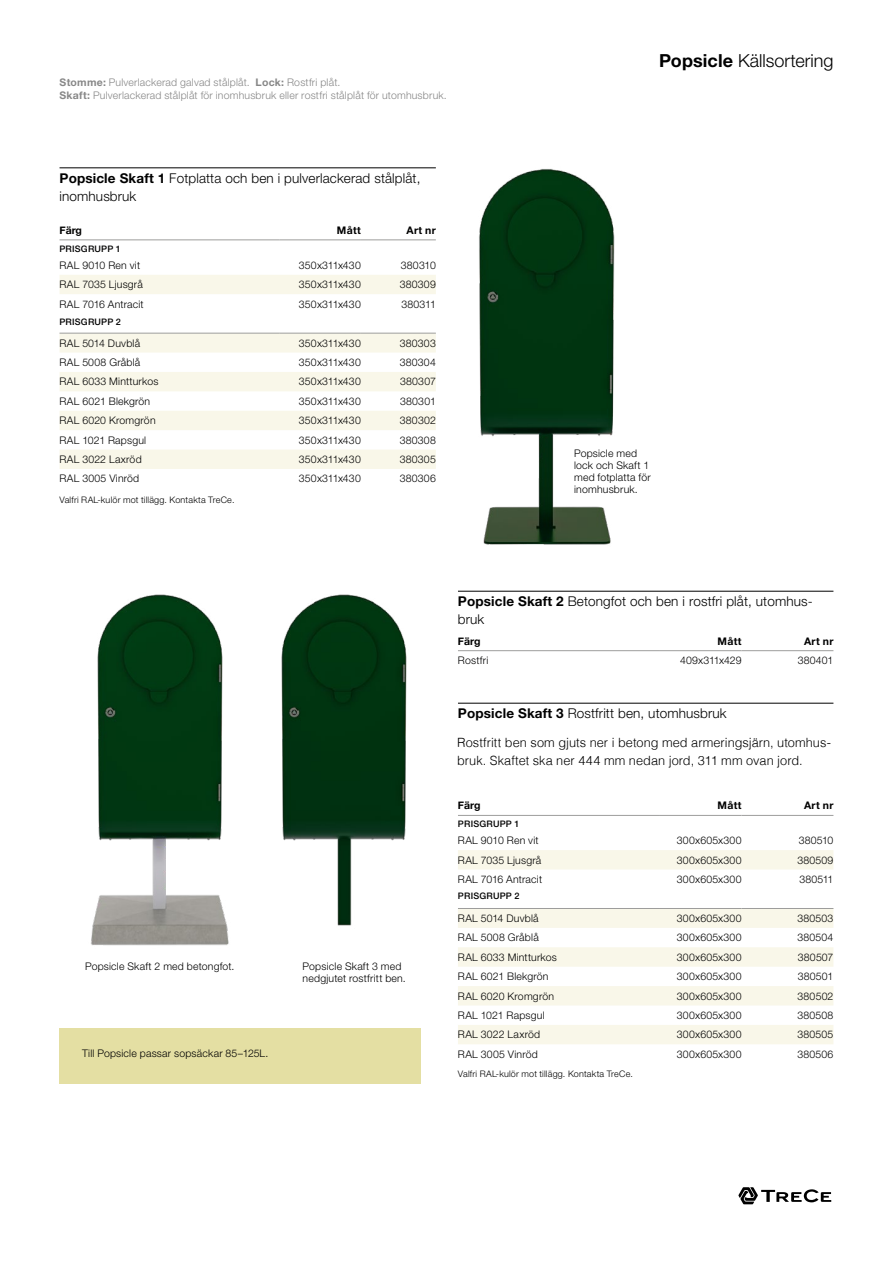
<style>
.page{position:relative;width:893px;height:1263px;background:#fff}
.page>*{position:absolute;margin:0;border:0;box-sizing:border-box;transform-origin:0 0}
.t1{font:300 18px "Helvetica Neue LT Std";color:#000}
.t2{font:300 13.5px/18px "Helvetica Neue LT Std";letter-spacing:.01em;color:#000}
.t3{font:300 12.75px/18px "Helvetica";letter-spacing:.005em;color:#000}
.t4{font:300 10.5px/12px "Helvetica Neue LT Std";letter-spacing:.02em;color:#000}
.t5{font:300 10.5px/13.5px "Helvetica Neue LT Std";letter-spacing:.02em;color:#878787}
.t6{font:700 10.5px "Helvetica Neue LT Std";letter-spacing:.03em;color:#000}
.t7{font:700 10.5px "Helvetica Neue";color:#000}
.t8{font:300 10.5px "Helvetica Neue LT Std";color:#000}
.t9{font:300 9px "Helvetica Neue LT Std";letter-spacing:.025em;color:#000}
.t10{font:500 9px "Helvetica Neue LT Std";letter-spacing:.025em;color:#000}
.s1{font-weight:700}
</style>
<div class="page">
<svg style="left:738px;top:1187px;width:93px;height:17px"></svg>
<hr style="left:60px;top:168px;width:376px;height:1px;background:#000">
<svg style="left:60px;top:275px;width:361px;height:194px"></svg>
<hr style="left:279px;top:240px;width:82px;height:1px;background:#9d9d9c">
<hr style="left:361px;top:240px;width:75px;height:1px;background:#9d9d9c">
<hr style="left:60px;top:240px;width:219px;height:1px;background:#9d9d9c">
<hr style="left:60px;top:333px;width:219px;height:1px;background:#9d9d9c">
<hr style="left:279px;top:333px;width:82px;height:1px;background:#9d9d9c">
<hr style="left:361px;top:333px;width:75px;height:1px;background:#9d9d9c">
<img style="left:91px;top:594px;width:138px;height:352px">
<img style="left:281px;top:594px;width:126px;height:332px">
<div style="left:60px;top:1028px;width:361px;height:56px;background:#e4dfa3"></div>
<hr style="left:458px;top:703px;width:375px;height:1px;background:#000">
<hr style="left:458px;top:591px;width:375px;height:1px;background:#000">
<svg style="left:458px;top:850px;width:375px;height:194px"></svg>
<hr style="left:660px;top:815px;width:82px;height:1px;background:#9d9d9c">
<hr style="left:742px;top:815px;width:91px;height:1px;background:#9d9d9c">
<hr style="left:458px;top:815px;width:202px;height:1px;background:#9d9d9c">
<hr style="left:458px;top:908px;width:202px;height:1px;background:#9d9d9c">
<hr style="left:660px;top:908px;width:82px;height:1px;background:#9d9d9c">
<hr style="left:742px;top:908px;width:91px;height:1px;background:#9d9d9c">
<hr style="left:660px;top:650px;width:82px;height:1px;background:#9d9d9c">
<hr style="left:742px;top:650px;width:91px;height:1px;background:#9d9d9c">
<hr style="left:458px;top:650px;width:202px;height:1px;background:#9d9d9c">
<img style="left:421px;top:167px;width:253px;height:425px">
<p class="t5" style="left:60px;top:75px;width:389px"><span class="s1">Stomme:</span> Pulverlackerad galvad stålplåt. <span class="s1">Lock:</span> Rostfri plåt.<br><span class="s1">Skaft:</span> Pulverlackerad stålplåt för inomhusbruk eller rostfri stålplåt för utomhusbruk.</p>
<p class="t2" style="left:60px;top:169px;width:362px"><span class="s1">Popsicle Skaft 1</span> Fotplatta och ben i pulverlackerad stålplåt, inomhusbruk</p>
<p class="t7" style="left:60px;top:222px;width:24px">Färg</p>
<p class="t6" style="left:337px;top:224px;width:26px">Mått</p>
<p class="t6" style="left:406px;top:224px;width:31px">Art nr</p>
<p class="t4" style="left:60px;top:259px;width:82px">RAL 9010 Ren vit</p>
<p class="t4" style="left:299px;top:259px;width:63px">350x311x430</p>
<p class="t4" style="left:401px;top:259px;width:36px">380310</p>
<p class="t4" style="left:60px;top:278px;width:85px">RAL 7035 Ljusgrå</p>
<p class="t4" style="left:299px;top:278px;width:63px">350x311x430</p>
<p class="t4" style="left:400px;top:278px;width:38px">380309</p>
<p class="t4" style="left:60px;top:298px;width:86px">RAL 7016 Antracit</p>
<p class="t4" style="left:299px;top:298px;width:63px">350x311x430</p>
<p class="t4" style="left:401px;top:298px;width:36px">380311</p>
<p class="t4" style="left:60px;top:337px;width:82px">RAL 5014 Duvblå</p>
<p class="t4" style="left:299px;top:337px;width:63px">350x311x430</p>
<p class="t4" style="left:400px;top:337px;width:38px">380303</p>
<p class="t4" style="left:60px;top:356px;width:82px">RAL 5008 Gråblå</p>
<p class="t4" style="left:299px;top:356px;width:63px">350x311x430</p>
<p class="t4" style="left:400px;top:356px;width:38px">380304</p>
<p class="t4" style="left:60px;top:375px;width:100px">RAL 6033 Mintturkos</p>
<p class="t4" style="left:299px;top:375px;width:63px">350x311x430</p>
<p class="t4" style="left:400px;top:375px;width:37px">380307</p>
<p class="t4" style="left:60px;top:395px;width:92px">RAL 6021 Blekgrön</p>
<p class="t4" style="left:299px;top:395px;width:63px">350x311x430</p>
<p class="t4" style="left:400px;top:395px;width:37px">380301</p>
<p class="t4" style="left:60px;top:414px;width:98px">RAL 6020 Kromgrön</p>
<p class="t4" style="left:299px;top:414px;width:63px">350x311x430</p>
<p class="t4" style="left:400px;top:414px;width:37px">380302</p>
<p class="t4" style="left:60px;top:434px;width:88px">RAL 1021 Rapsgul</p>
<p class="t4" style="left:299px;top:434px;width:63px">350x311x430</p>
<p class="t4" style="left:400px;top:434px;width:38px">380308</p>
<p class="t4" style="left:60px;top:453px;width:84px">RAL 3022 Laxröd</p>
<p class="t4" style="left:299px;top:453px;width:63px">350x311x430</p>
<p class="t4" style="left:400px;top:453px;width:38px">380305</p>
<p class="t4" style="left:60px;top:472px;width:81px">RAL 3005 Vinröd</p>
<p class="t4" style="left:299px;top:472px;width:63px">350x311x430</p>
<p class="t4" style="left:400px;top:472px;width:38px">380306</p>
<p class="t10" style="left:60px;top:244px;width:63px">PRISGRUPP 1</p>
<p class="t10" style="left:60px;top:316px;width:63px">PRISGRUPP 2</p>
<p class="t9" style="left:60px;top:494px;width:176px">Valfri RAL-kulör mot tillägg. Kontakta TreCe.</p>
<h1 class="t1" style="left:659px;top:49px;width:176px"><span class="s1">Popsicle</span> Källsortering</h1>
<p class="t4" style="left:574px;top:447px;width:78px">Popsicle med lock och Skaft 1 med fotplatta för inomhusbruk.</p>
<p class="t4" style="left:85px;top:960px;width:151px">Popsicle Skaft 2 med betongfot.</p>
<p class="t4" style="left:303px;top:960px;width:105px">Popsicle Skaft 3 med nedgjutet rostfritt ben.</p>
<p class="t4" style="left:82px;top:1047px;width:188px">Till Popsicle passar sopsäckar 85–125L.</p>
<p class="t2" style="left:458px;top:592px;width:356px"><span class="s1">Popsicle Skaft 2</span> Betongfot och ben i rostfri plåt, utomhus&shy;bruk</p>
<p class="t7" style="left:458px;top:633px;width:24px">Färg</p>
<p class="t6" style="left:718px;top:634px;width:26px">Mått</p>
<p class="t6" style="left:804px;top:634px;width:31px">Art nr</p>
<p class="t4" style="left:458px;top:654px;width:32px">Rostfri</p>
<p class="t8" style="left:680px;top:654px;width:63px">409x311x429</p>
<p class="t4" style="left:798px;top:654px;width:37px">380401</p>
<p class="t2" style="left:458px;top:704px;width:270px"><span class="s1">Popsicle Skaft 3</span> Rostfritt ben, utomhusbruk</p>
<p class="t3" style="left:457px;top:733px;width:375px">Rostfritt ben som gjuts ner i betong med armeringsjärn, utomhus&shy;bruk. Skaftet ska ner 444 mm nedan jord, 311 mm ovan jord.</p>
<p class="t7" style="left:458px;top:797px;width:24px">Färg</p>
<p class="t6" style="left:718px;top:799px;width:26px">Mått</p>
<p class="t6" style="left:804px;top:799px;width:31px">Art nr</p>
<p class="t4" style="left:458px;top:834px;width:82px">RAL 9010 Ren vit</p>
<p class="t4" style="left:677px;top:834px;width:66px">300x605x300</p>
<p class="t4" style="left:799px;top:834px;width:36px">380510</p>
<p class="t4" style="left:458px;top:854px;width:85px">RAL 7035 Ljusgrå</p>
<p class="t4" style="left:677px;top:854px;width:66px">300x605x300</p>
<p class="t4" style="left:797px;top:854px;width:38px">380509</p>
<p class="t4" style="left:458px;top:873px;width:86px">RAL 7016 Antracit</p>
<p class="t4" style="left:677px;top:873px;width:66px">300x605x300</p>
<p class="t4" style="left:799px;top:873px;width:36px">380511</p>
<p class="t4" style="left:458px;top:912px;width:82px">RAL 5014 Duvblå</p>
<p class="t4" style="left:677px;top:912px;width:66px">300x605x300</p>
<p class="t4" style="left:797px;top:912px;width:38px">380503</p>
<p class="t4" style="left:458px;top:931px;width:82px">RAL 5008 Gråblå</p>
<p class="t4" style="left:677px;top:931px;width:66px">300x605x300</p>
<p class="t4" style="left:797px;top:931px;width:37px">380504</p>
<p class="t4" style="left:458px;top:951px;width:100px">RAL 6033 Mintturkos</p>
<p class="t4" style="left:677px;top:951px;width:66px">300x605x300</p>
<p class="t4" style="left:798px;top:951px;width:37px">380507</p>
<p class="t4" style="left:458px;top:970px;width:92px">RAL 6021 Blekgrön</p>
<p class="t4" style="left:677px;top:970px;width:66px">300x605x300</p>
<p class="t4" style="left:798px;top:970px;width:37px">380501</p>
<p class="t4" style="left:458px;top:990px;width:98px">RAL 6020 Kromgrön</p>
<p class="t4" style="left:677px;top:990px;width:66px">300x605x300</p>
<p class="t4" style="left:797px;top:990px;width:37px">380502</p>
<p class="t4" style="left:458px;top:1009px;width:88px">RAL 1021 Rapsgul</p>
<p class="t4" style="left:677px;top:1009px;width:66px">300x605x300</p>
<p class="t4" style="left:797px;top:1009px;width:38px">380508</p>
<p class="t4" style="left:458px;top:1028px;width:84px">RAL 3022 Laxröd</p>
<p class="t4" style="left:677px;top:1028px;width:66px">300x605x300</p>
<p class="t4" style="left:797px;top:1028px;width:38px">380505</p>
<p class="t4" style="left:458px;top:1048px;width:81px">RAL 3005 Vinröd</p>
<p class="t4" style="left:677px;top:1048px;width:66px">300x605x300</p>
<p class="t4" style="left:797px;top:1048px;width:38px">380506</p>
<p class="t10" style="left:458px;top:818px;width:63px">PRISGRUPP 1</p>
<p class="t10" style="left:458px;top:891px;width:63px">PRISGRUPP 2</p>
<p class="t9" style="left:458px;top:1068px;width:176px">Valfri RAL-kulör mot tillägg. Kontakta TreCe.</p>
</div>
